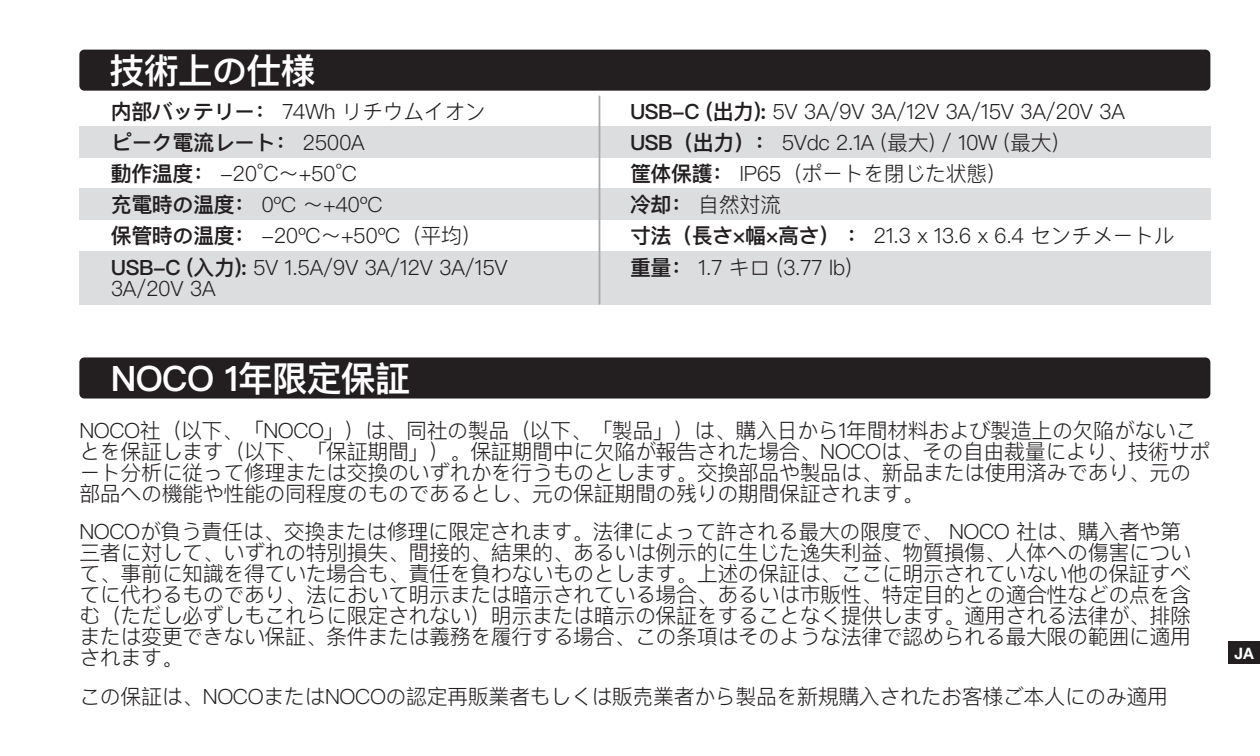
<style>
.page{position:relative;width:1260px;height:756px;background:#fff}
.page>*{position:absolute;margin:0;border:0;box-sizing:border-box;transform-origin:0 0}
.t1{font:600 35px "Ping Fang SC";letter-spacing:-.02em;color:#fff}
.Front_Page{font:300 21px/21px "Ping Fang SC";letter-spacing:-.02em;color:#231f20}
.NOCO_HN_Cond-Text{font:300 21px/21px "Ping Fang SC";letter-spacing:-.02em;color:#231f20}
.NOCO_HN_Cond-Text-2{font:600 21px "Ping Fang SC";letter-spacing:-.02em;color:#231f20}
.t2{font:700 15.75px "Helvetica Neue LT Std";color:#fff}
.s1{font-weight:600}
.s2{font-weight:300}
</style>
<div class="page">
<div style="left:1228px;top:641px;width:32px;height:23px;background:#231f20"></div>
<div style="left:79px;top:357px;width:1131px;height:42px;background:#231f20;border-radius:5px"></div>
<div style="left:79px;top:50px;width:1131px;height:41px;background:#231f20;border-radius:5px"></div>
<div style="left:79px;top:127px;width:1131px;height:31px;background:#dcdddf"></div>
<div style="left:79px;top:189px;width:1131px;height:31px;background:#dcdddf"></div>
<div style="left:79px;top:251px;width:1131px;height:53px;background:#dcdddf"></div>
<hr style="left:599px;top:96px;width:1px;height:209px;background:#a6a8ab">
<p class="t1" style="left:109px;top:49px;width:208px">技術上の仕様</p>
<p class="NOCO_HN_Cond-Text" style="left:111px;top:101px;width:377px"><span class="s1">内部バッテリー：</span> 74Wh リチウムイオン</p>
<p class="NOCO_HN_Cond-Text" style="left:630px;top:101px;width:496px"><span class="s1">USB-C (出力):</span> 5V 3A/9V 3A/12V 3A/15V 3A/20V 3A</p>
<p class="NOCO_HN_Cond-Text-2" style="left:111px;top:130px;width:256px">ピーク電流レート： <span class="s2">2500A</span></p>
<p class="NOCO_HN_Cond-Text" style="left:630px;top:132px;width:430px"><span class="s1">USB（出力）：</span> 5Vdc 2.1A (最大) / 10W (最大)</p>
<p class="Front_Page" style="left:111px;top:163px;width:248px"><span class="s1">動作温度：</span> -20°C～+50°C</p>
<p class="NOCO_HN_Cond-Text" style="left:630px;top:163px;width:379px"><span class="s1">筐体保護：</span> IP65（ポートを閉じた状態）</p>
<p class="NOCO_HN_Cond-Text" style="left:111px;top:194px;width:273px"><span class="s1">充電時の温度：</span> 0ºC ～+40ºC</p>
<p class="NOCO_HN_Cond-Text" style="left:630px;top:194px;width:153px"><span class="s1">冷却：</span> 自然対流</p>
<p class="NOCO_HN_Cond-Text" style="left:111px;top:225px;width:374px"><span class="s1">保管時の温度：</span> -20ºC～+50ºC（平均）</p>
<p class="NOCO_HN_Cond-Text" style="left:630px;top:225px;width:546px"><span class="s1">寸法（長さ×幅×高さ） ：</span> 21.3 x 13.6 x 6.4 センチメートル</p>
<p class="NOCO_HN_Cond-Text" style="left:111px;top:257px;width:398px"><span class="s1">USB-C (入力):</span> 5V 1.5A/9V 3A/12V 3A/15V<br>3A/20V 3A</p>
<p class="NOCO_HN_Cond-Text" style="left:630px;top:257px;width:223px"><span class="s1">重量：</span> 1.7 キロ (3.77 lb)</p>
<p class="t1" style="left:111px;top:357px;width:301px">NOCO 1年限定保証</p>
<p class="Front_Page" style="left:79px;top:420px;width:1133px">NOCO社（以下、「NOCO」）は、同社の製品（以下、「製品」）は、購入日から1年間材料および製造上の欠陥がないことを保証します（以下、「保証期間」）。保証期間中に欠陥が報告された場合、NOCOは、その自由裁量により、技術サポート分析に従って修理または交換のいずれかを行うものとします。交換部品や製品は、新品または使用済みであり、元の部品への機能や性能の同程度のものであるとし、元の保証期間の残りの期間保証されます。</p>
<p class="Front_Page" style="left:79px;top:521px;width:1113px">NOCOが負う責任は、交換または修理に限定されます。法律によって許される最大の限度で、 NOCO 社は、購入者や第三者に対して、いずれの特別損失、間接的、結果的、あるいは例示的に生じた逸失利益、物質損傷、人体への傷害について、事前に知識を得ていた場合も、責任を負わないものとします。上述の保証は、ここに明示されていない他の保証すべてに代わるものであり、法において明示または暗示されている場合、あるいは市販性、特定目的との適合性などの点を含む（ただし必ずしもこれらに限定されない）明示または暗示の保証をすることなく提供します。適用される法律が、排除または変更できない保証、条件または義務を履行する場合、この条項はそのような法律で認められる最大限の範囲に適用されます。</p>
<p class="Front_Page" style="left:79px;top:686px;width:1090px">この保証は、NOCOまたはNOCOの認定再販業者もしくは販売業者から製品を新規購入されたお客様ご本人にのみ適用</p>
<p class="t2" style="left:1234px;top:643px;width:21px">JA</p>
</div>
